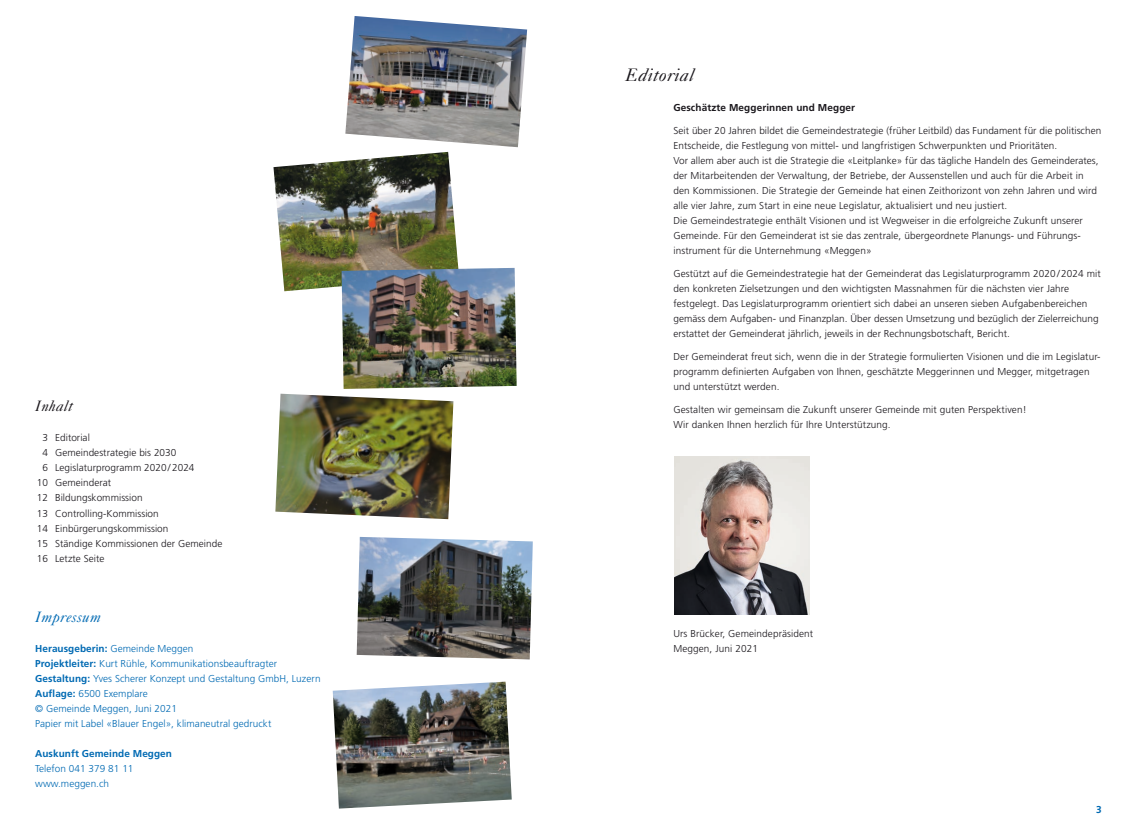
<style>
.page{position:relative;width:1137px;height:828px;background:#fff}
.page>*{position:absolute;margin:0;border:0;box-sizing:border-box;transform-origin:0 0}
.t1{font:italic 18px "Caslon Five Forty";letter-spacing:.02em;color:#1a171c}
.t2{font:italic 15px "Caslon Five Forty";letter-spacing:.02em;color:#006ab3}
.t3{font:italic 15px "Caslon Five Forty";letter-spacing:.02em;color:#1a171c}
.t4{font:300 10px/15px "Frutiger";letter-spacing:.01em;color:#1a171c}
.t5{font:300 10px/15px "Frutiger";letter-spacing:.005em;color:#006ab3}
.t6{font:700 10px "Frutiger";letter-spacing:.01em;color:#1a171c}
.t7{font:700 10px "Frutiger";letter-spacing:.005em;color:#006ab3}
.t8{font:700 10px "Frutiger LT Std";color:#006ab3}
.s1{font-weight:700}
</style>
<div class="page">
<img style="left:674px;top:456px;width:135px;height:158px">
<img style="left:332px;top:681px;width:179px;height:127px">
<img style="left:275px;top:393px;width:178px;height:126px">
<img style="left:345px;top:16px;width:182px;height:131px">
<img style="left:356px;top:536px;width:176px;height:123px">
<img style="left:273px;top:152px;width:186px;height:139px">
<img style="left:341px;top:268px;width:175px;height:121px">
<h2 class="t3" style="left:35px;top:397px;width:39px">Inhalt</h2>
<p class="t4" style="left:42px;top:430px;width:49px">3 Editorial</p>
<p class="t4" style="left:42px;top:445px;width:135px">4 Gemeindestrategie bis 2030</p>
<p class="t4" style="left:42px;top:460px;width:154px">6 Legislaturprogramm 2020 / 2024</p>
<p class="t4" style="left:37px;top:475px;width:76px">10 Gemeinderat</p>
<p class="t4" style="left:37px;top:490px;width:107px">12 Bildungskommission</p>
<p class="t4" style="left:37px;top:505px;width:123px">13 Controlling-Kommission</p>
<p class="t4" style="left:37px;top:520px;width:133px">14 Einbürgerungskommission</p>
<p class="t4" style="left:37px;top:535px;width:187px">15 Ständige Kommissionen der Gemeinde</p>
<p class="t4" style="left:37px;top:550px;width:69px">16 Letzte Seite</p>
<h2 class="t2" style="left:35px;top:607px;width:67px">Impressum</h2>
<p class="t5" style="left:35px;top:640px;width:287px"><span class="s1">Herausgeberin:</span> Gemeinde Meggen<br><span class="s1">Projektleiter:</span> Kurt Rühle, Kommunikationsbeauftragter <span class="s1">Gestaltung:</span> Yves Scherer Konzept und Gestaltung GmbH, Luzern <span class="s1">Auflage:</span> 6500 Exemplare<br>© Gemeinde Meggen, Juni 2021<br>Papier mit Label «Blauer Engel», klimaneutral gedruckt</p>
<p class="t7" style="left:35px;top:747px;width:138px">Auskunft Gemeinde Meggen</p>
<p class="t5" style="left:35px;top:760px;width:100px">Telefon 041 379 81 11 www.meggen.ch</p>
<h1 class="t1" style="left:625px;top:64px;width:70px">Editorial</h1>
<p class="t6" style="left:673px;top:102px;width:183px">Geschätzte Meggerinnen und Megger</p>
<p class="t4" style="left:673px;top:123px;width:429px">Seit über 20 Jahren bildet die Gemeindestrategie (früher Leitbild) das Fundament für die politischen Entscheide, die Festlegung von mittel- und langfristigen Schwerpunkten und Prioritäten.<br>Vor allem aber auch ist die Strategie die «Leitplanke» für das tägliche Handeln des Gemeinderates, der Mitarbeitenden der Verwaltung, der Betriebe, der Aussenstellen und auch für die Arbeit in den Kommissionen. Die Strategie der Gemeinde hat einen Zeithorizont von zehn Jahren und wird alle vier Jahre, zum Start in eine neue Legislatur, aktualisiert und neu justiert.<br>Die Gemeindestrategie enthält Visionen und ist Wegweiser in die erfolgreiche Zukunft unserer Gemeinde. Für den Gemeinderat ist sie das zentrale, übergeordnete Planungs- und Führungs&shy;instrument für die Unternehmung «Meggen»</p>
<p class="t4" style="left:673px;top:266px;width:429px">Gestützt auf die Gemeindestrategie hat der Gemeinderat das Legislaturprogramm 2020 / 2024 mit den konkreten Zielsetzungen und den wichtigsten Massnahmen für die nächsten vier Jahre festgelegt. Das Legislaturprogramm orientiert sich dabei an unseren sieben Aufgabenbereichen gemäss dem Aufgaben- und Finanzplan. Über dessen Umsetzung und bezüglich der Zielerreichung erstattet der Gemeinderat jährlich, jeweils in der Rechnungsbotschaft, Bericht.</p>
<p class="t4" style="left:673px;top:349px;width:428px">Der Gemeinderat freut sich, wenn die in der Strategie formulierten Visionen und die im Legislatur&shy;programm definierten Aufgaben von Ihnen, geschätzte Meggerinnen und Megger, mitgetragen und unterstützt werden.</p>
<p class="t4" style="left:673px;top:402px;width:354px">Gestalten wir gemeinsam die Zukunft unserer Gemeinde mit guten Perspektiven!<br>Wir danken Ihnen herzlich für Ihre Unterstützung.</p>
<p class="t4" style="left:673px;top:625px;width:141px">Urs Brücker, Gemeindepräsident<br>Meggen, Juni 2021</p>
<p class="t8" style="left:1095px;top:803px;width:7px">3</p>
</div>
